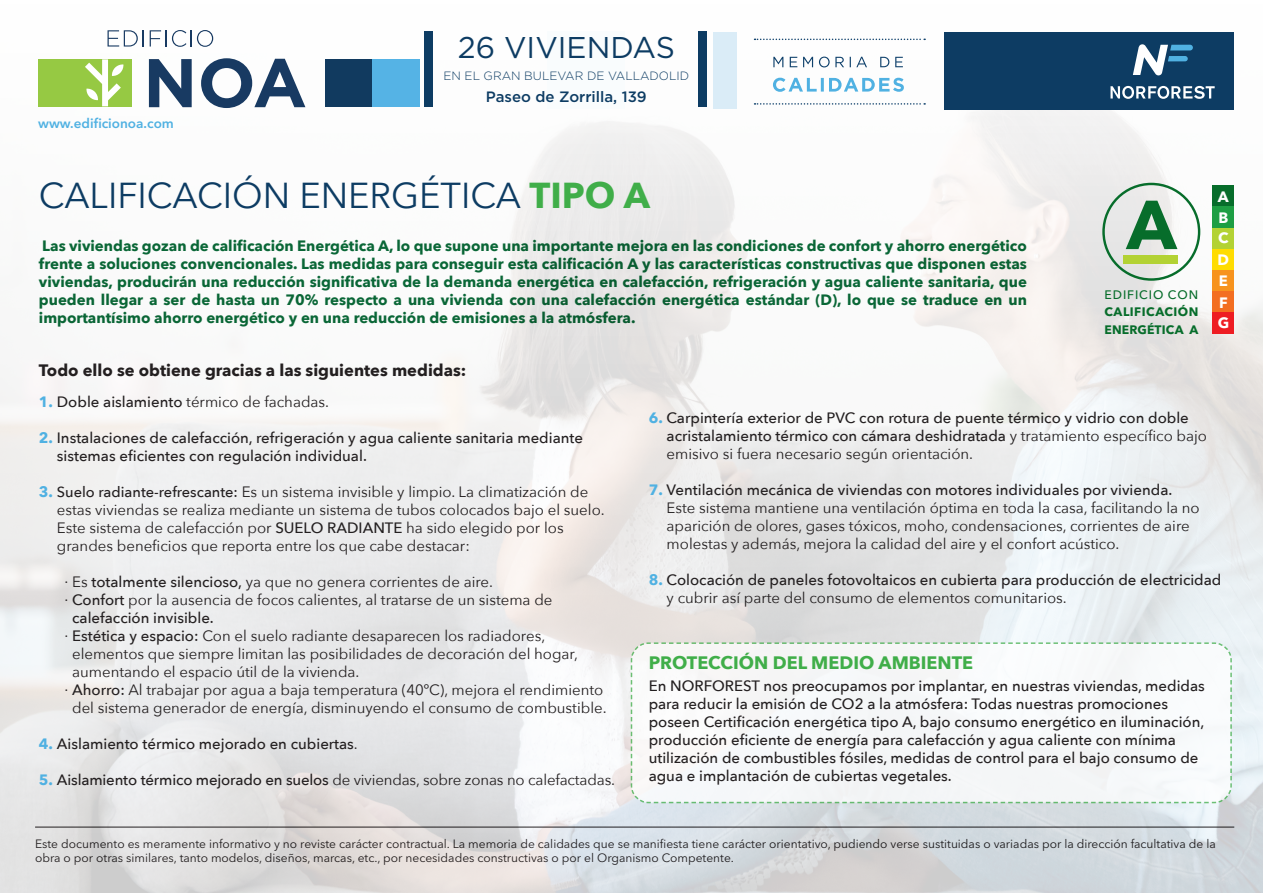
<style>
.page{position:relative;width:1263px;height:893px;background:#fff}
.page>*{position:absolute;margin:0;border:0;box-sizing:border-box;transform-origin:0 0}
.t1{font:700 68.4px "Avenir Next LT Pro";color:#076d2b}
.titulos1{font:36px "Avenir Next";color:#0d3c63}
.t2{font:30px "Gotham";color:#0d3c63}
.texto{font:700 18px "Avenir Next";color:#40ae49}
.texto-2{font:700 16.5px "Avenir Next";color:#231f20}
.texto-3{font:15px/18px "Avenir Next";color:#231f20}
.texto-4{font:500 15px/18px "Avenir Next";color:#231f20}
.t3{font:700 15px/18px "Avenir Next";color:#0b6938;text-align:justify}
.t4{font:500 15px "Gotham";color:#0d3c63}
.t5{font:700 15px "Avenir Next LT Pro";color:#fff}
.titulos1-2{font:600 13.5px "Avenir Next LT Pro";color:#50b1e2}
.t6{font:700 12.15px/17.1px "Avenir Next LT Pro";letter-spacing:.035em;color:#076d2b;text-align:justify}
.t7{font:12px/14.4px "Avenir Next LT Pro";color:#231f20}
.t8{font:300 12px "Gotham";color:#0d3c63}
.s1{font-weight:700;color:#40ae49}
.s2{font-weight:500}
.s3{font-weight:700;color:#50b1e2}
.s4{font-weight:500;font-size:14.7px}
.s5{font-weight:400}
</style>
<div class="page">
<img style="left:0;top:30px;width:1263px;height:862px">
<div style="left:630px;top:642px;width:602px;height:162px;background:#f6f7f9"></div>
<div style="left:944px;top:33px;width:289px;height:77px;background:#0d3c63"></div>
<svg style="left:1133px;top:44px;width:60px;height:32px"></svg>
<svg style="left:1110px;top:86px;width:105px;height:13px"></svg>
<div style="left:714px;top:33px;width:23px;height:76px;background:#daecf7"></div>
<svg style="left:773px;top:57px;width:130px;height:10px"></svg>
<svg style="left:773px;top:78px;width:131px;height:14px"></svg>
<svg style="left:754px;top:39px;width:171px;height:1px"></svg>
<svg style="left:754px;top:103px;width:171px;height:2px"></svg>
<div style="left:547px;top:31px;width:78px;height:78px;background:#f9fcfd"></div>
<svg style="left:149px;top:59px;width:43px;height:48px"></svg>
<svg style="left:201px;top:58px;width:104px;height:50px"></svg>
<svg style="left:108px;top:30px;width:36px;height:17px"></svg>
<svg style="left:150px;top:30px;width:63px;height:17px"></svg>
<div style="left:325px;top:59px;width:48px;height:48px;background:#113a5f"></div>
<div style="left:373px;top:59px;width:47px;height:48px;background:#55b3e5"></div>
<div style="left:425px;top:31px;width:8px;height:76px;background:#0d3c63"></div>
<div style="left:699px;top:31px;width:8px;height:76px;background:#0d3c63"></div>
<div style="left:38px;top:59px;width:94px;height:47px;background:#96c943"></div>
<svg style="left:85px;top:59px;width:39px;height:47px"></svg>
<div style="left:1102px;top:183px;width:98px;height:98px;border:2px solid #076d2b;border-radius:50%"></div>
<div style="left:1213px;top:228px;width:21px;height:21px;background:#b3d234"></div>
<div style="left:1213px;top:186px;width:21px;height:21px;background:#076d2b"></div>
<div style="left:1213px;top:207px;width:21px;height:21px;background:#1d9e43"></div>
<div style="left:1213px;top:249px;width:21px;height:21px;background:#ffdc01"></div>
<div style="left:1213px;top:270px;width:21px;height:21px;background:#f7931d"></div>
<div style="left:1213px;top:291px;width:21px;height:21px;background:#f36e21"></div>
<div style="left:1213px;top:312px;width:21px;height:21px;background:#ee1d23"></div>
<div style="left:1124px;top:256px;width:54px;height:8px;background:#b3d234"></div>
<p class="titulos1-2" style="left:38px;top:115px;width:137px">www.edificionoa.com</p>
<p class="t2" style="left:458px;top:29px;width:219px">26 VIVIENDAS</p>
<p class="t8" style="left:443px;top:68px;width:247px">EN EL GRAN BULEVAR DE VALLADOLID</p>
<p class="t4" style="left:486px;top:87px;width:162px">Paseo de Zorrilla, 139</p>
<p class="titulos1" style="left:39px;top:165px;width:613px">CALIFICACIÓN ENERGÉTICA <span class="s1">TIPO A</span></p>
<p class="t3" style="left:39px;top:236px;width:989px">Las viviendas gozan de calificación Energética A, lo que supone una importante mejora en las condiciones de confort y ahorro energético frente a soluciones convencionales. Las medidas para conseguir esta calificación A y las características constructivas que disponen estas viviendas, producirán una reducción significativa de la demanda energética en calefacción, refrigeración y agua caliente sanitaria, que pueden llegar a ser de hasta un 70% respecto a una vivienda con una calefacción energética estándar (D), lo que se traduce en un importantísimo ahorro energético y en una reducción de emisiones a la atmósfera.</p>
<p class="texto-2" style="left:39px;top:356px;width:429px">Todo ello se obtiene gracias a las siguientes medidas:</p>
<p class="t1" style="left:1127px;top:183px;width:51px">A</p>
<p class="t6" style="left:1104px;top:286px;width:95px"><span class="s2">EDIFICIO CON </span>CALIFICACIÓN ENERGÉTICA A</p>
<p class="t5" style="left:1218px;top:187px;width:12px">A</p>
<p class="t5" style="left:1218px;top:209px;width:11px">B</p>
<p class="t5" style="left:1218px;top:229px;width:12px">C</p>
<p class="t5" style="left:1217px;top:251px;width:13px">D</p>
<p class="t5" style="left:1219px;top:271px;width:11px">E</p>
<p class="t5" style="left:1219px;top:293px;width:10px">F</p>
<p class="t5" style="left:1218px;top:313px;width:13px">G</p>
<p class="texto-3" style="left:39px;top:392px;width:292px"><span class="s3">1.</span> <span class="s2">Doble aislamiento</span> térmico de fachadas.</p>
<p class="texto-4" style="left:57px;top:428px;width:528px;text-indent:-18px"><span class="s3">2.</span> Instalaciones de calefacción, refrigeración y agua caliente sanitaria mediante sistemas eficientes con regulación individual.</p>
<p class="texto-3" style="left:57px;top:482px;width:549px;text-indent:-18px"><span class="s3">3.</span> <span class="s4">Suelo radiante-refrescante:</span> Es un sistema invisible y limpio. La climatización de estas viviendas se realiza mediante un sistema de tubos colocados bajo el suelo.<br>Este sistema de calefacción por <span class="s2">SUELO RADIANTE</span> ha sido elegido por los grandes beneficios que reporta entre los que cabe destacar:</p>
<p class="texto-3" style="left:64px;top:572px;width:430px">· Es <span class="s2">totalmente silencioso,</span> ya que no genera corrientes de aire.</p>
<p class="texto-3" style="left:72px;top:590px;width:482px;text-indent:-8px">· <span class="s2">Confort</span> por la ausencia de focos calientes, al tratarse de un sistema de <span class="s2">calefacción invisible.</span></p>
<p class="texto-3" style="left:72px;top:626px;width:508px;text-indent:-8px">· <span class="s2">Estética y espacio:</span> Con el suelo radiante desaparecen los radiadores, elementos que siempre limitan las posibilidades de decoración del hogar, aumentando el espacio útil de la vivienda.</p>
<p class="texto-3" style="left:64px;top:680px;width:544px;text-align:center">· <span class="s2">Ahorro:</span> Al trabajar por agua a baja temperatura (40ºC), mejora el rendimiento del sistema generador de energía, disminuyendo el consumo de combustible.</p>
<p class="texto-4" style="left:39px;top:734px;width:320px"><span class="s3">4.</span> Aislamiento térmico mejorado en cubiertas<span class="s5">.</span></p>
<p class="texto-3" style="left:39px;top:770px;width:578px"><span class="s3">5.</span> <span class="s2">Aislamiento térmico mejorado en suelos</span> de viviendas, sobre zonas no calefactadas.</p>
<p class="texto-4" style="left:667px;top:408px;width:542px;text-indent:-18px"><span class="s3">6.</span> Carpintería exterior de PVC con rotura de puente térmico y vidrio con doble acristalamiento térmico con cámara deshidratada <span class="s5">y tratamiento específico bajo emisivo si fuera necesario según orientación.</span></p>
<p class="texto-3" style="left:667px;top:480px;width:535px;text-indent:-18px"><span class="s3">7.</span> <span class="s2">Ventilación mecánica de viviendas con motores individuales por vivienda.<br></span>Este sistema mantiene una ventilación óptima en toda la casa, facilitando la no aparición de olores, gases tóxicos, moho, condensaciones, corrientes de aire molestas y además, mejora la calidad del aire y el confort acústico.</p>
<p class="texto-4" style="left:667px;top:570px;width:556px;text-indent:-18px"><span class="s3">8.</span> Colocación de paneles fotovoltaicos en cubierta para producción de electricidad <span class="s5">y cubrir así parte del consumo de elementos comunitarios.</span></p>
<p class="texto" style="left:649px;top:647px;width:326px">PROTECCIÓN DEL MEDIO AMBIENTE</p>
<p class="texto-4" style="left:649px;top:676px;width:558px">En NORFOREST nos preocupamos por implantar, en nuestras viviendas, medidas para reducir la emisión de CO2 a la atmósfera: Todas nuestras promociones poseen Certificación energética tipo A, bajo consumo energético en iluminación, producción eficiente de energía para calefacción y agua caliente con mínima utilización de combustibles fósiles, medidas de control para el bajo consumo de agua e implantación de cubiertas vegetales.</p>
<p class="t7" style="left:35px;top:836px;width:1182px">Este documento es meramente informativo y no reviste carácter contractual. La memoria de calidades que se manifiesta tiene carácter orientativo, pudiendo verse sustituidas o variadas por la dirección facultativa de la obra o por otras similares, tanto modelos, diseños, marcas, etc., por necesidades constructivas o por el Organismo Competente.</p>
</div>
